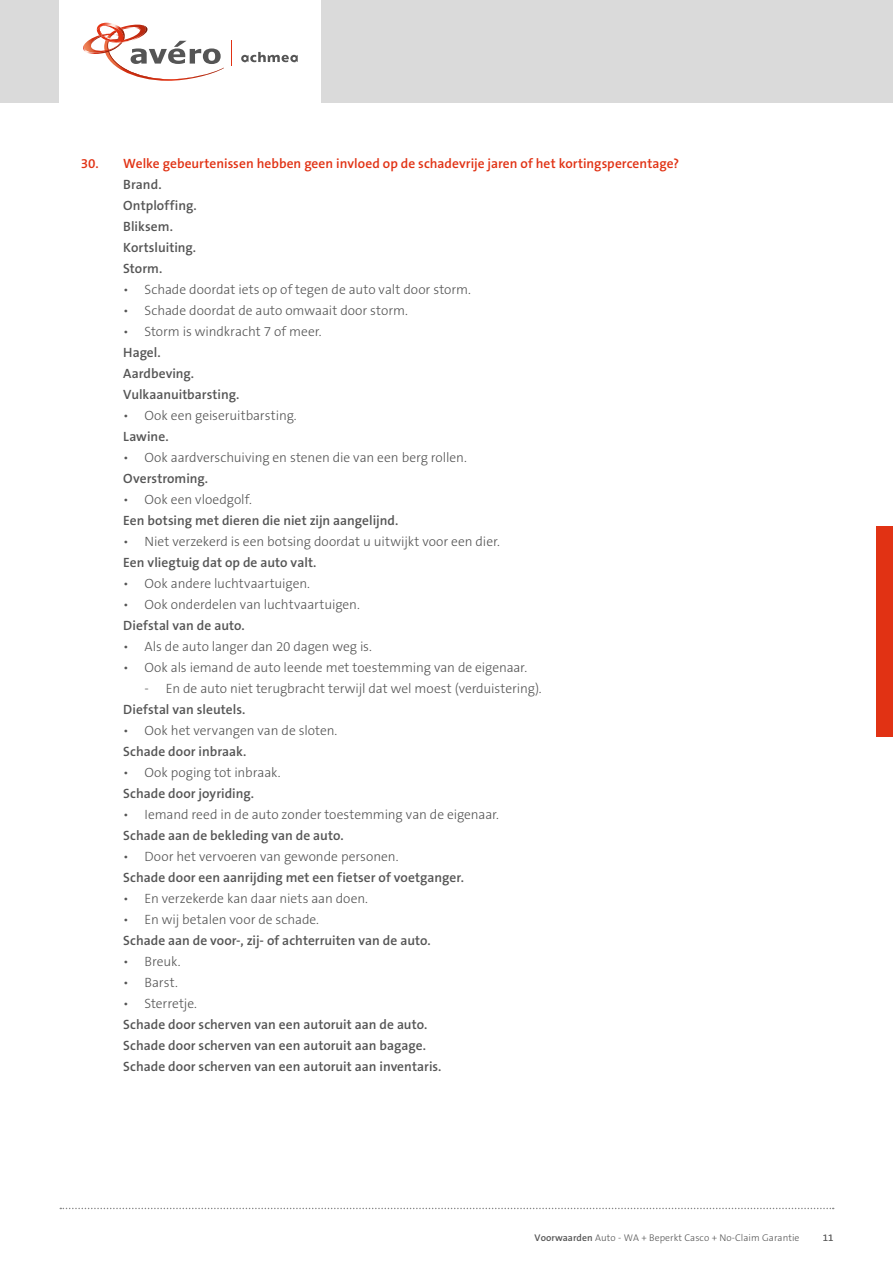
<style>
.page{position:relative;width:893px;height:1263px;background:#fff}
.page>*{position:absolute;margin:0;border:0;box-sizing:border-box;transform-origin:0 0}
.t1{font:300 13.5px "The Sans B3";letter-spacing:-.005em;color:#555}
.t2{font:600 13.5px/21px "The Sans B6";color:#555}
.t3{font:600 13.5px "The Sans B6";letter-spacing:.005em;color:#e13214}
.t4{font:300 9.75px "The Sans B3";letter-spacing:.005em;color:#555}
.s1{font-family:"The Sans B6";font-weight:600}
</style>
<div class="page">
<div style="left:0;top:0;width:893px;height:103px;background:#dadada"></div>
<div style="left:60px;top:0;width:261px;height:103px;background:#fff"></div>
<svg style="left:241px;top:52px;width:57px;height:10px"></svg>
<svg style="left:83px;top:22px;width:141px;height:59px"></svg>
<svg style="left:231px;top:41px;width:1px;height:25px"></svg>
<svg style="left:60px;top:1208px;width:774px;height:1px"></svg>
<div style="left:876px;top:526px;width:17px;height:211px;background:#e13214"></div>
<p class="t3" style="left:81px;top:156px;width:600px">30. Welke gebeurtenissen hebben geen invloed op de schadevrije jaren of het kortingspercentage?</p>
<p class="t2" style="left:123px;top:175px;width:75px">Brand.<br>Ontploffing.<br>Bliksem.<br>Kortsluiting.<br>Storm.</p>
<p class="t1" style="left:123px;top:283px;width:349px">• Schade doordat iets op of tegen de auto valt door storm.</p>
<p class="t1" style="left:123px;top:304px;width:286px">• Schade doordat de auto omwaait door storm.</p>
<p class="t1" style="left:123px;top:325px;width:200px">• Storm is windkracht 7 of meer.</p>
<p class="t2" style="left:123px;top:343px;width:118px">Hagel.<br>Aardbeving.<br>Vulkaanuitbarsting.</p>
<p class="t1" style="left:123px;top:409px;width:175px">• Ook een geiseruitbarsting.</p>
<p class="t2" style="left:123px;top:427px;width:47px">Lawine.</p>
<p class="t1" style="left:123px;top:451px;width:345px">• Ook aardverschuiving en stenen die van een berg rollen.</p>
<p class="t2" style="left:123px;top:469px;width:86px">Overstroming.</p>
<p class="t1" style="left:123px;top:493px;width:130px">• Ook een vloedgolf.</p>
<p class="t2" style="left:123px;top:511px;width:276px">Een botsing met dieren die niet zijn aangelijnd.</p>
<p class="t1" style="left:123px;top:535px;width:378px">• Niet verzekerd is een botsing doordat u uitwijkt voor een dier.</p>
<p class="t2" style="left:123px;top:553px;width:195px">Een vliegtuig dat op de auto valt.</p>
<p class="t1" style="left:123px;top:577px;width:188px">• Ook andere luchtvaartuigen.</p>
<p class="t1" style="left:123px;top:598px;width:238px">• Ook onderdelen van luchtvaartuigen.</p>
<p class="t2" style="left:123px;top:616px;width:123px">Diefstal van de auto.</p>
<p class="t1" style="left:123px;top:640px;width:250px">• Als de auto langer dan 20 dagen weg is.</p>
<p class="t1" style="left:123px;top:661px;width:405px">• Ook als iemand de auto leende met toestemming van de eigenaar.</p>
<p class="t1" style="left:145px;top:682px;width:399px">- En de auto niet terugbracht terwijl dat wel moest (verduistering).</p>
<p class="t2" style="left:123px;top:700px;width:124px">Diefstal van sleutels.</p>
<p class="t1" style="left:123px;top:724px;width:216px">• Ook het vervangen van de sloten.</p>
<p class="t2" style="left:123px;top:742px;width:125px">Schade door inbraak.</p>
<p class="t1" style="left:123px;top:766px;width:159px">• Ook poging tot inbraak.</p>
<p class="t2" style="left:123px;top:784px;width:132px">Schade door joyriding.</p>
<p class="t1" style="left:123px;top:808px;width:377px">• Iemand reed in de auto zonder toestemming van de eigenaar.</p>
<p class="t2" style="left:123px;top:826px;width:222px">Schade aan de bekleding van de auto.</p>
<p class="t1" style="left:123px;top:850px;width:277px">• Door het vervoeren van gewonde personen.</p>
<p class="t2" style="left:123px;top:868px;width:342px">Schade door een aanrijding met een fietser of voetganger.</p>
<p class="t1" style="left:123px;top:892px;width:246px">• En verzekerde kan daar niets aan doen.</p>
<p class="t1" style="left:123px;top:913px;width:197px">• En wij betalen voor de schade.</p>
<p class="t2" style="left:123px;top:931px;width:309px">Schade aan de voor-, zij- of achterruiten van de auto.</p>
<p class="t1" style="left:123px;top:955px;width:59px">• Breuk.</p>
<p class="t1" style="left:123px;top:976px;width:56px">• Barst.</p>
<p class="t1" style="left:123px;top:997px;width:75px">• Sterretje.</p>
<p class="t2" style="left:123px;top:1015px;width:320px">Schade door scherven van een autoruit aan de auto.<br>Schade door scherven van een autoruit aan bagage.<br>Schade door scherven van een autoruit aan inventaris.</p>
<p class="t4" style="left:535px;top:1233px;width:266px"><span class="s1">Voorwaarden</span> Auto - WA + Beperkt Casco + No-Claim Garantie</p>
<p class="t4" style="left:823px;top:1233px;width:12px">11</p>
</div>
